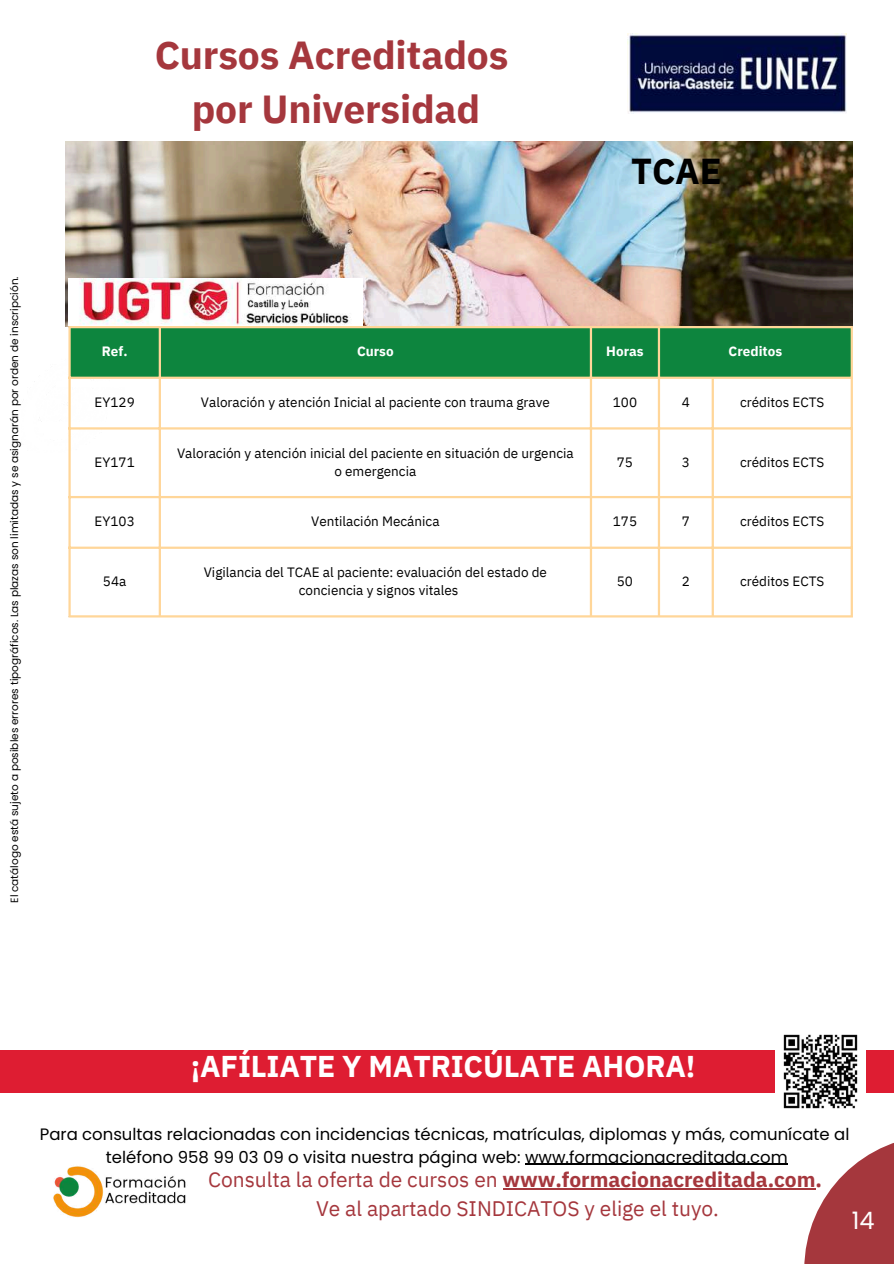
<style>
.page{position:relative;width:894px;height:1264px;background:#fff}
.page>*{position:absolute;margin:0;border:0;box-sizing:border-box;transform-origin:0 0}
.t1{font:700 39px/54px "IBM Plex Sans";letter-spacing:-.005em;color:#a5373d;text-align:center}
.t2{font:700 36px "IBM Plex Sans";color:#000}
.t3{font:700 30px "IBM Plex Sans";letter-spacing:-.005em;color:#fff}
.t4{font:24px "Poppins";color:#fff}
.t5{font:21px/29.2px "IBM Plex Sans";color:#a5373d;text-align:center}
.t6{font:16.5px/22.5px "Poppins";color:#000;text-align:center}
.t7{font:13.5px/18px "IBM Plex Sans";color:#000;text-align:center}
.t8{font:700 13.5px "IBM Plex Sans";color:#fff}
.t9{font:10.5px "Poppins";color:#000}
.s1{font-weight:700}
</style>
<div class="page">
<img style="left:66px;top:141px;width:786px;height:185px">
<div style="left:71px;top:328px;width:779px;height:48px;background:#0d853e"></div>
<hr style="left:68px;top:328px;width:3px;height:287px;background:#ffd699">
<hr style="left:159px;top:328px;width:2px;height:287px;background:#ffd699">
<hr style="left:589px;top:328px;width:3px;height:287px;background:#ffd699">
<hr style="left:657px;top:328px;width:3px;height:287px;background:#ffd699">
<hr style="left:711px;top:379px;width:2px;height:236px;background:#ffd699">
<hr style="left:850px;top:328px;width:2px;height:287px;background:#ffd699">
<hr style="left:68px;top:326px;width:784px;height:2px;background:#ffd699">
<hr style="left:68px;top:376px;width:784px;height:3px;background:#ffd699">
<hr style="left:68px;top:427px;width:784px;height:2px;background:#ffd699">
<hr style="left:68px;top:496px;width:784px;height:2px;background:#ffd699">
<hr style="left:68px;top:546px;width:784px;height:3px;background:#ffd699">
<hr style="left:68px;top:615px;width:784px;height:2px;background:#ffd699">
<div style="left:0;top:1049px;width:893px;height:43px;background:#de1d32"></div>
<hr style="left:525px;top:1163px;width:262px;height:1px;background:#000">
<hr style="left:502px;top:1188px;width:313px;height:1px;background:#a5373d">
<img style="left:53px;top:1166px;width:133px;height:52px">
<img style="left:627px;top:34px;width:219px;height:80px">
<svg style="left:804px;top:1143px;width:89px;height:120px;fill:#a5373d"></svg>
<img style="left:775px;top:1034px;width:90px;height:75px">
<img style="left:68px;top:278px;width:294px;height:47px">
<p class="t9" style="left:7px;top:902px;width:628px;rotate:-90deg">El catálogo está sujeto a posibles errores tipográficos. Las plazas son limitadas y se asignarán por orden de inscripción.</p>
<h1 class="t1" style="left:155px;top:27px;width:355px">Cursos Acreditados por Universidad</h1>
<h2 class="t2" style="left:631px;top:147px;width:92px">TCAE</h2>
<p class="t8" style="left:102px;top:342px;width:27px">Ref.</p>
<p class="t8" style="left:357px;top:342px;width:38px">Curso</p>
<p class="t8" style="left:606px;top:342px;width:39px">Horas</p>
<p class="t8" style="left:728px;top:342px;width:55px">Creditos</p>
<p class="t7" style="left:95px;top:393px;width:42px">EY129</p>
<p class="t7" style="left:201px;top:393px;width:350px">Valoración y atención Inicial al paciente con trauma grave</p>
<p class="t7" style="left:612px;top:393px;width:26px">100</p>
<p class="t7" style="left:681px;top:393px;width:10px">4</p>
<p class="t7" style="left:740px;top:393px;width:86px">créditos ECTS</p>
<p class="t7" style="left:95px;top:452px;width:42px">EY171</p>
<p class="t7" style="left:177px;top:443px;width:398px">Valoración y atención inicial del paciente en situación de urgencia o emergencia</p>
<p class="t7" style="left:616px;top:452px;width:18px">75</p>
<p class="t7" style="left:681px;top:452px;width:10px">3</p>
<p class="t7" style="left:740px;top:452px;width:86px">créditos ECTS</p>
<p class="t7" style="left:95px;top:512px;width:42px">EY103</p>
<p class="t7" style="left:311px;top:512px;width:130px">Ventilación Mecánica</p>
<p class="t7" style="left:612px;top:512px;width:26px">175</p>
<p class="t7" style="left:681px;top:512px;width:10px">7</p>
<p class="t7" style="left:740px;top:512px;width:86px">créditos ECTS</p>
<p class="t7" style="left:103px;top:572px;width:25px">54a</p>
<p class="t7" style="left:204px;top:563px;width:344px">Vigilancia del TCAE al paciente: evaluación del estado de conciencia y signos vitales</p>
<p class="t7" style="left:616px;top:572px;width:18px">50</p>
<p class="t7" style="left:681px;top:572px;width:10px">2</p>
<p class="t7" style="left:740px;top:572px;width:86px">créditos ECTS</p>
<h3 class="t3" style="left:191px;top:1046px;width:506px">¡AFÍLIATE Y MATRICÚLATE AHORA!</h3>
<p class="t6" style="left:40px;top:1122px;width:810px">Para consultas relacionadas con incidencias técnicas, matrículas, diplomas y más, comunícate al teléfono 958 99 03 09 o visita nuestra página web: www.formacionacreditada.com</p>
<h3 class="t5" style="left:208px;top:1164px;width:615px">Consulta la oferta de cursos en <span class="s1">www.formacionacreditada.com.<br></span>Ve al apartado SINDICATOS y elige el tuyo.</h3>
<h3 class="t4" style="left:851px;top:1203px;width:24px">14</h3>
</div>
